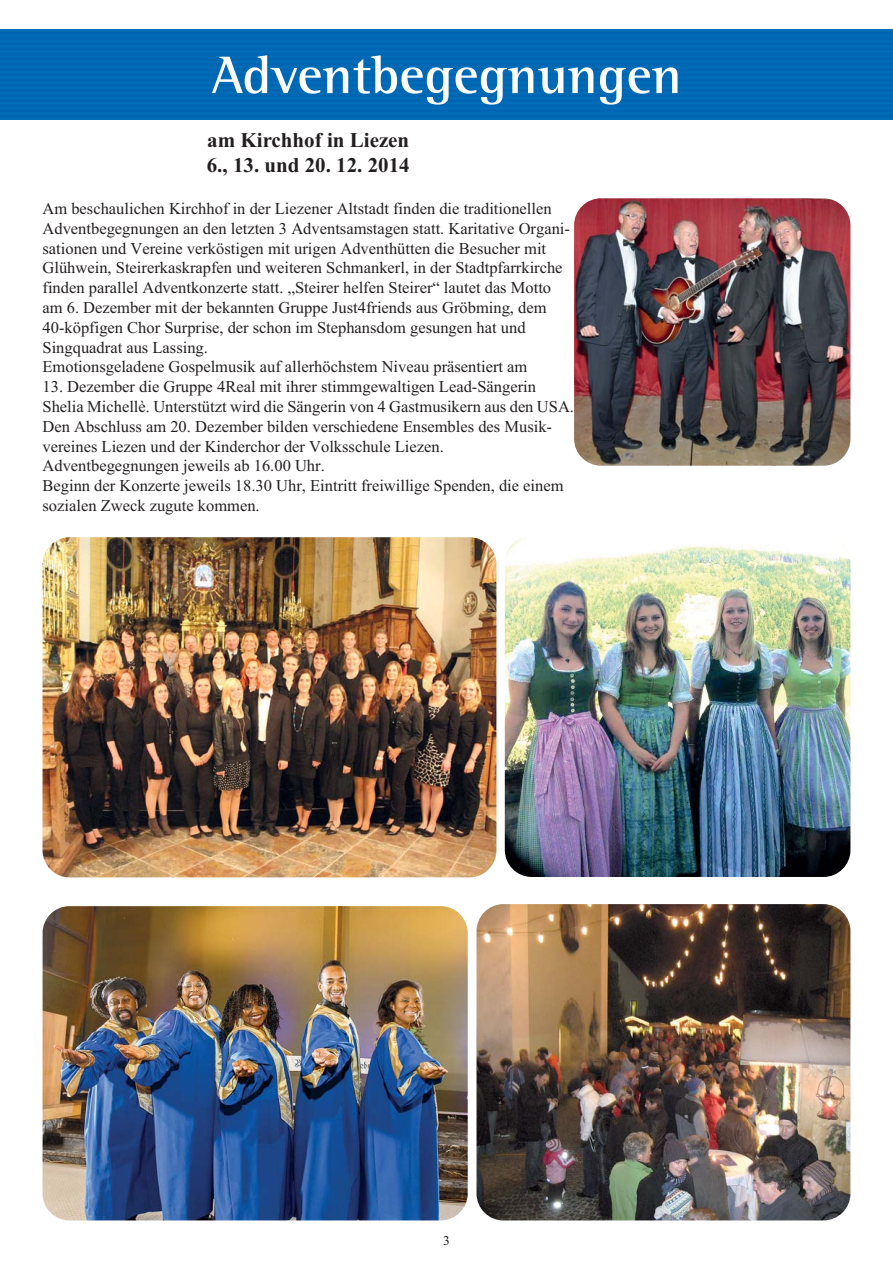
<style>
.page{position:relative;width:893px;height:1263px;background:#fff}
.page>*{position:absolute;margin:0;border:0;box-sizing:border-box;transform-origin:0 0}
.t1{font:700 54px "Rotis Semi Serif";color:#fff}
.t2{font:700 21px/25.2px "Times New Roman";color:#231f20}
.t3{font:16.5px/19.8px "Times New Roman";color:#231f20}
.t4{font:13.5px "Times New Roman";color:#231f20}
</style>
<div class="page">
<div style="left:0;top:30px;width:893px;height:89px;background:#0067b3"></div>
<img style="left:43px;top:906px;width:425px;height:314px;border-radius:27px">
<img style="left:43px;top:537px;width:453px;height:340px;border-radius:27px">
<img style="left:505px;top:536px;width:345px;height:341px;border-radius:27px">
<img style="left:574px;top:198px;width:276px;height:268px;border-radius:27px">
<img style="left:476px;top:904px;width:374px;height:316px;border-radius:27px">
<h1 class="t1" style="left:211px;top:55px;width:472px">Adventbegegnungen</h1>
<p class="t2" style="left:207px;top:129px;width:205px">am Kirchhof in Liezen<br>6., 13. und 20. 12. 2014</p>
<p class="t3" style="left:43px;top:200px;width:529px">Am beschaulichen Kirchhof in der Liezener Altstadt finden die traditionellen Adventbegegnungen an den letzten 3 Adventsamstagen statt. Karitative Organi&shy;sationen und Vereine verköstigen mit urigen Adventhütten die Besucher mit Glühwein, Steirerkaskrapfen und weiteren Schmankerl, in der Stadtpfarrkirche finden parallel Adventkonzerte statt. „Steirer helfen Steirer“ lautet das Motto am 6. Dezember mit der bekannten Gruppe Just4friends aus Gröbming, dem 40-köpfigen Chor Surprise, der schon im Stephansdom gesungen hat und Singquadrat aus Lassing.<br>Emotionsgeladene Gospelmusik auf allerhöchstem Niveau präsentiert am</p>
<p class="t3" style="left:43px;top:378px;width:533px">13. Dezember die Gruppe 4Real mit ihrer stimmgewaltigen Lead-Sängerin Shelia Michellè. Unterstützt wird die Sängerin von 4 Gastmusikern aus den USA.<br>Den Abschluss am 20. Dezember bilden verschiedene Ensembles des Musik - vereines Liezen und der Kinderchor der Volksschule Liezen.<br>Adventbegegnungen jeweils ab 16.00 Uhr.<br>Beginn der Konzerte jeweils 18.30 Uhr, Eintritt freiwillige Spenden, die einem sozialen Zweck zugute kommen.</p>
<p class="t4" style="left:443px;top:1235px;width:8px">3</p>
</div>
